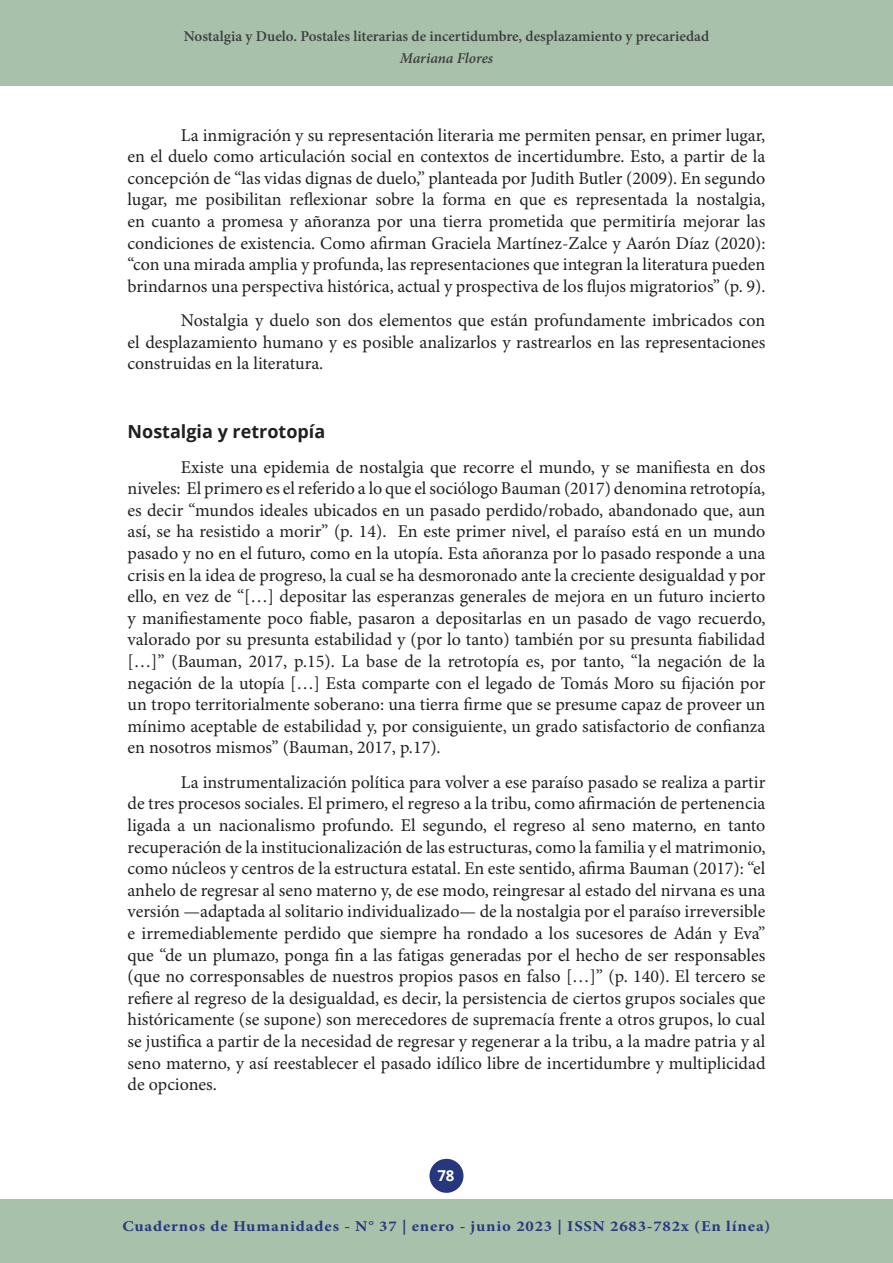
<style>
.page{position:relative;width:893px;height:1263px;background:#fff}
.page>*{position:absolute;margin:0;border:0;box-sizing:border-box;transform-origin:0 0}
.CUERPO{font:18px/21.6px "Minion Pro";color:#231f20;text-align:justify}
.SUBTITULO{font:700 18px "Open Sans";color:#231f20}
.t1{font:600 15px "Minion Pro";color:#3e3e3f}
.t2{font:700 15px "Minion Pro";letter-spacing:.05em;color:#27377e;scale:1.11 1}
.t3{font:italic 600 15px "Minion Pro";letter-spacing:-.005em;color:#3e3e3f}
.t4{font:700 15px "Open Sans";color:#fff}
</style>
<div class="page">
<div style="left:429px;top:1159px;width:34px;height:34px;background:#27377e;border-radius:50%"></div>
<div style="left:0;top:0;width:893px;height:85px;background:#a7c1ab"></div>
<div style="left:0;top:1199px;width:893px;height:64px;background:#a7c1ab"></div>
<p class="t1" style="left:184px;top:26px;width:527px">Nostalgia y Duelo. Postales literarias de incertidumbre, desplazamiento y precariedad</p>
<p class="t3" style="left:400px;top:48px;width:95px">Mariana Flores</p>
<p class="CUERPO" style="left:128px;top:125px;width:639px;text-indent:53px">La inmigración y su representación literaria me permiten pensar, en primer lugar, en el duelo como articulación social en contextos de incertidumbre. Esto, a partir de la concepción de “las vidas dignas de duelo,” planteada por Judith Butler (2009). En segundo lugar, me posibilitan reflexionar sobre la forma en que es representada la nostalgia, en cuanto a promesa y añoranza por una tierra prometida que permitiría mejorar las condiciones de existencia. Como afirman Graciela Martínez-Zalce y Aarón Díaz (2020): “con una mirada amplia y profunda, las representaciones que integran la literatura pueden brindarnos una perspectiva histórica, actual y prospectiva de los flujos migratorios” (p. 9).</p>
<p class="CUERPO" style="left:128px;top:310px;width:639px;text-indent:53px">Nostalgia y duelo son dos elementos que están profundamente imbricados con el desplazamiento humano y es posible analizarlos y rastrearlos en las representaciones construidas en la literatura.</p>
<p class="SUBTITULO" style="left:128px;top:419px;width:199px">Nostalgia y retrotopía</p>
<p class="CUERPO" style="left:128px;top:457px;width:639px;text-indent:53px">Existe una epidemia de nostalgia que recorre el mundo, y se manifiesta en dos niveles: El primero es el referido a lo que el sociólogo Bauman (2017) denomina retrotopía, es decir “mundos ideales ubicados en un pasado perdido/robado, abandonado que, aun así, se ha resistido a morir” (p. 14). En este primer nivel, el paraíso está en un mundo pasado y no en el futuro, como en la utopía. Esta añoranza por lo pasado responde a una crisis en la idea de progreso, la cual se ha desmoronado ante la creciente desigualdad y por ello, en vez de “[…] depositar las esperanzas generales de mejora en un futuro incierto y manifiestamente poco fiable, pasaron a depositarlas en un pasado de vago recuerdo, valorado por su presunta estabilidad y (por lo tanto) también por su presunta fiabilidad […]” (Bauman, 2017, p.15). La base de la retrotopía es, por tanto, “la negación de la negación de la utopía […] Esta comparte con el legado de Tomás Moro su fijación por un tropo territorialmente soberano: una tierra firme que se presume capaz de proveer un mínimo aceptable de estabilidad y, por consiguiente, un grado satisfactorio de confianza en nosotros mismos” (Bauman, 2017, p.17).</p>
<p class="CUERPO" style="left:128px;top:772px;width:639px;text-indent:53px">La instrumentalización política para volver a ese paraíso pasado se realiza a partir de tres procesos sociales. El primero, el regreso a la tribu, como afirmación de pertenencia ligada a un nacionalismo profundo. El segundo, el regreso al seno materno, en tanto recuperación de la institucionalización de las estructuras, como la familia y el matrimonio, como núcleos y centros de la estructura estatal. En este sentido, afirma Bauman (2017): “el anhelo de regresar al seno materno y, de ese modo, reingresar al estado del nirvana es una versión —adaptada al solitario individualizado— de la nostalgia por el paraíso irreversible e irremediablemente perdido que siempre ha rondado a los sucesores de Adán y Eva” que “de un plumazo, ponga fin a las fatigas generadas por el hecho de ser responsables (que no corresponsables de nuestros propios pasos en falso […]” (p. 140). El tercero se refiere al regreso de la desigualdad, es decir, la persistencia de ciertos grupos sociales que históricamente (se supone) son merecedores de supremacía frente a otros grupos, lo cual se justifica a partir de la necesidad de regresar y regenerar a la tribu, a la madre patria y al seno materno, y así reestablecer el pasado idílico libre de incertidumbre y multiplicidad de opciones.</p>
<p class="t4" style="left:437px;top:1165px;width:19px">78</p>
<p class="t2" style="left:122px;top:1216px;width:585px">Cuadernos de Humanidades - N° 37 | enero - junio 2023 | ISSN 2683-782x (En línea)</p>
</div>
